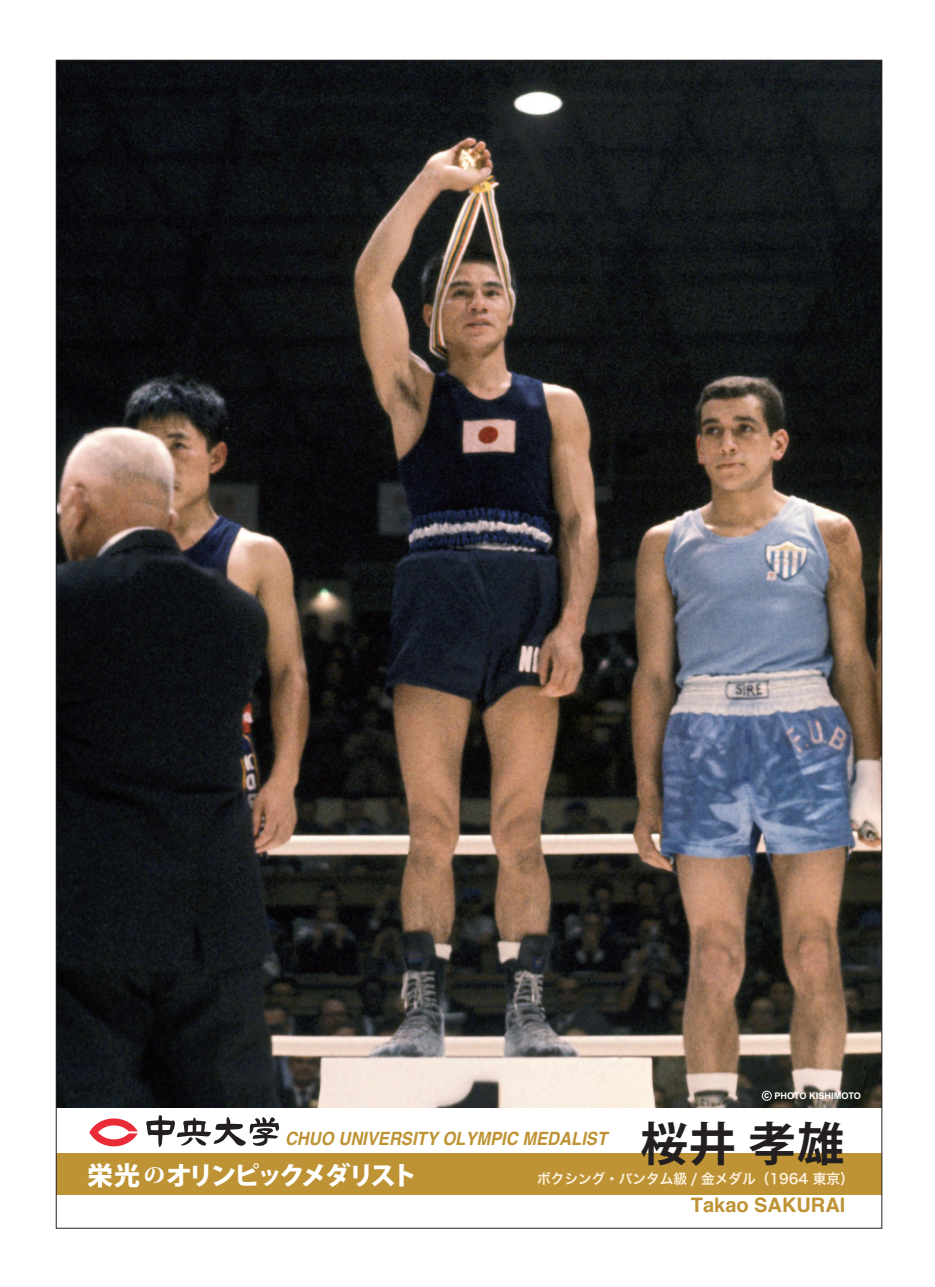
<style>
.page{position:relative;width:935px;height:1287px;background:#fff}
.page>*{position:absolute;margin:0;border:0;box-sizing:border-box;transform-origin:0 0}
.t1{font:700 46.36px "Koz Go Pro";color:#231f20}
.t2{font:800 25.6px "Koz Go Pro";letter-spacing:-.14em;color:#fff}
.t3{font:700 20px "Helvetica";color:#be9335}
.t4{font:italic 700 18.32px "Helvetica";color:#be9335;scale:.9 1}
.t5{font:14px "Hira Kaku Pro W6";color:#fef1dd}
.t6{font:700 9.16px "Arial";color:#fff}
.s1{font-family:"Koz Min Pro";font-size:21.52px}
</style>
<div class="page">
<div style="left:56px;top:1153px;width:825px;height:42px;background:#be9335"></div>
<img style="left:58px;top:62px;width:822px;height:1045px">
<div style="left:762px;top:1091px;width:10px;height:9px;border:1px solid #fff;border-radius:50%"></div>
<svg style="left:89px;top:1118px;width:49px;height:28px"></svg>
<svg style="left:146px;top:1115px;width:133px;height:32px"></svg>
<p class="t6" style="left:764px;top:1090px;width:98px">c PHOTO KISHIMOTO</p>
<h1 class="t1" style="left:640px;top:1114px;width:205px">桜井 孝雄</h1>
<p class="t4" style="left:285px;top:1123px;width:359px">CHUO UNIVERSITY OLYMPIC MEDALIST</p>
<h2 class="t2" style="left:87px;top:1158px;width:331px">栄光<span class="s1">の</span>オリンピックメダリスト</h2>
<p class="t5" style="left:537px;top:1165px;width:318px">ボクシング・バンタム級 / 金メダル（1964 東京）</p>
<p class="t3" style="left:691px;top:1188px;width:156px">Takao SAKURAI</p>
</div>
